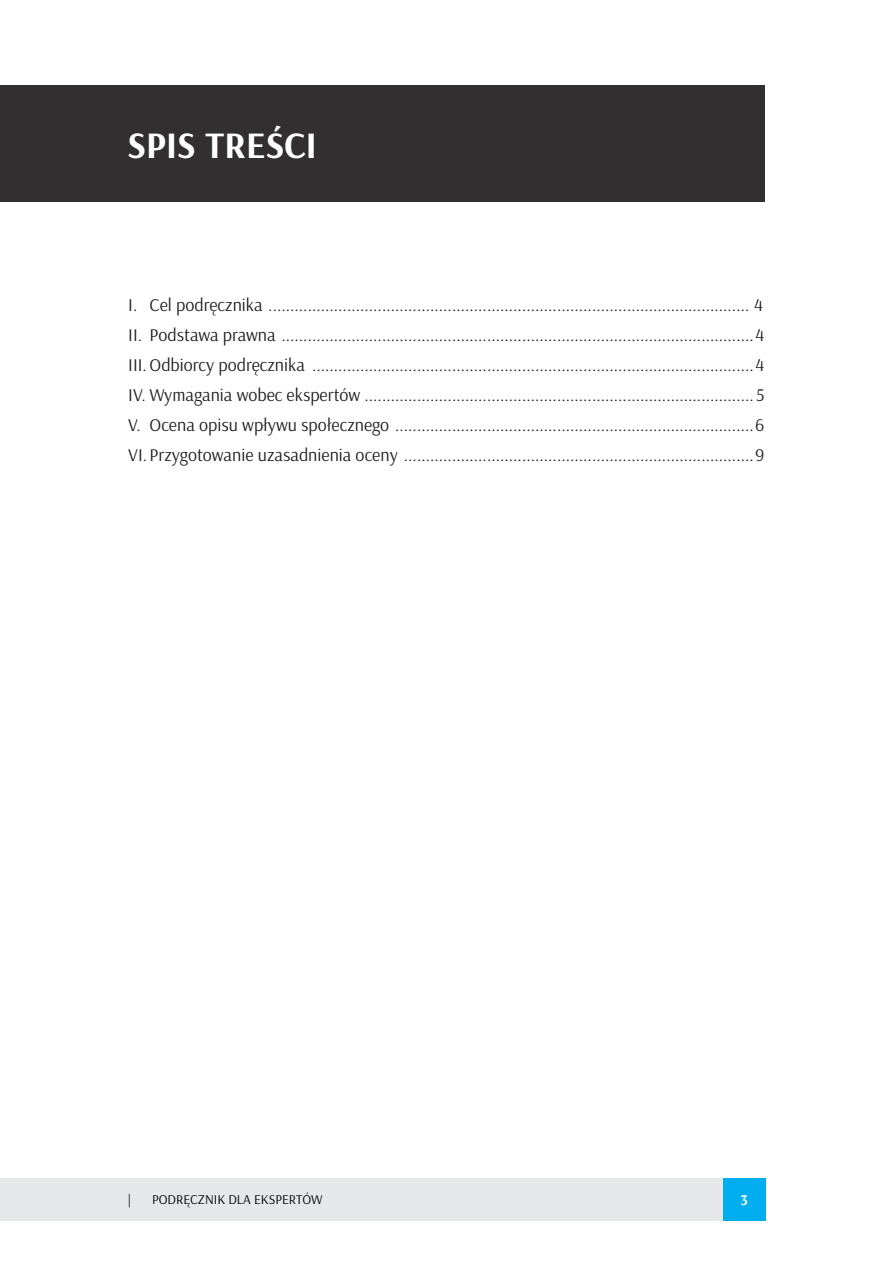
<style>
.page{position:relative;width:893px;height:1263px;background:#fff}
.page>*{position:absolute;margin:0;border:0;box-sizing:border-box;transform-origin:0 0}
.t1{font:700 37.5px "Arsenal";color:#fff}
.t2{font:18px/30px "Arsenal";color:#231f20;text-align:justify}
.t3{font:700 15px "Arsenal";color:#fff}
.t4{font:13.5px "Arsenal";color:#040503}
</style>
<div class="page">
<div style="left:723px;top:1178px;width:42px;height:42px;background:#00aeef"></div>
<div style="left:0;top:1178px;width:723px;height:42px;background:#e6e7e9"></div>
<div style="left:0;top:86px;width:765px;height:116px;background:#312f30"></div>
<h1 class="t1" style="left:128px;top:122px;width:191px">SPIS TREŚCI</h1>
<p class="t2" style="left:128px;top:290px;width:637px">I. Cel podręcznika .............................................................................................................. 4<br>II. Podstawa prawna ............................................................................................................4<br>III.Odbiorcy podręcznika .....................................................................................................4<br>IV. Wymagania wobec ekspertów ......................................................................................... 5<br>V. Ocena opisu wpływu społecznego ..................................................................................6<br>VI. Przygotowanie uzasadnienia oceny ................................................................................9</p>
<p class="t4" style="left:128px;top:1191px;width:5px">|</p>
<p class="t4" style="left:152px;top:1191px;width:172px">PODRĘCZNIK DLA EKSPERTÓW</p>
<p class="t3" style="left:740px;top:1190px;width:9px">3</p>
</div>
